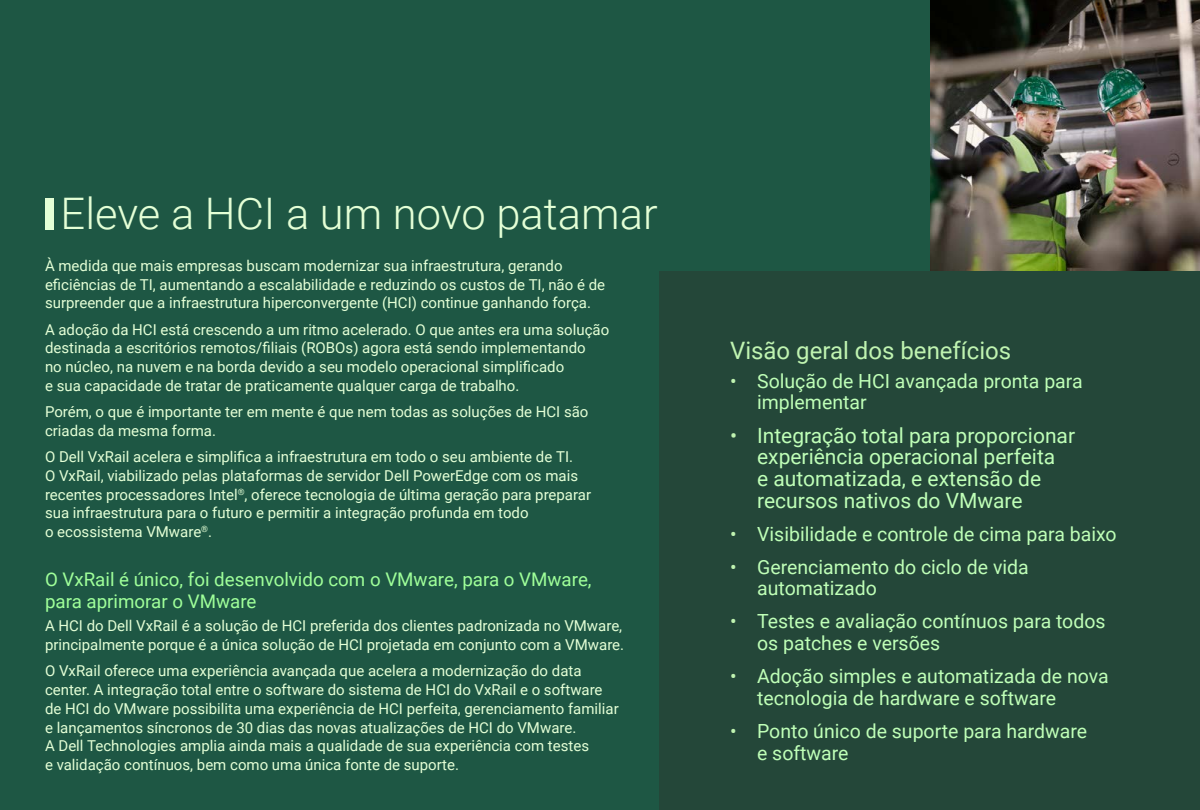
<style>
.page{position:relative;width:1200px;height:810px;background:#1e5744}
.page>*{position:absolute;margin:0;border:0;box-sizing:border-box;transform-origin:0 0}
.t1{font:300 43.5px "Roboto";color:#e4ffd6}
.t2{font:24px "Roboto";color:#c0f4b1}
.t3{font:21px/21.8px "Roboto";color:#bfffb7}
.t4{font:19.5px/21.8px "Roboto";color:#bfffb7}
.t5{font:18.75px/22.5px "Roboto";color:#9fff99}
.t6{font:16.5px "Roboto";color:#fff}
.t7{font:15px/18.8px "Roboto";color:#e4ffd6}
.s1{color:#c0f4b1}
</style>
<div class="page">
<img style="left:930px;top:0;width:270px;height:271px">
<div style="left:659px;top:271px;width:541px;height:539px;background:#244739"></div>
<div style="left:45px;top:198px;width:8px;height:31px;background:#e4ffd6"></div>
<h1 class="t1" style="left:61px;top:183px;width:598px">Eleve a HCI a um novo patamar</h1>
<p class="t7" style="left:45px;top:255px;width:562px">À medida que mais empresas buscam modernizar sua infraestrutura, gerando eficiências de TI, aumentando a escalabilidade e reduzindo os custos de TI, não é de surpreender que a infraestrutura hiperconvergente (HCI) continue ganhando força.</p>
<p class="t7" style="left:45px;top:319px;width:566px">A adoção da HCI está crescendo a um ritmo acelerado. O que antes era uma solução destinada a escritórios remotos/filiais (ROBOs) agora está sendo implementando<br>no núcleo, na nuvem e na borda devido a seu modelo operacional simplificado<br>e sua capacidade de tratar de praticamente qualquer carga de trabalho.</p>
<p class="t7" style="left:45px;top:402px;width:545px">Porém, o que é importante ter em mente é que nem todas as soluções de HCI são criadas da mesma forma.</p>
<p class="t7" style="left:45px;top:447px;width:548px">O Dell VxRail acelera e simplifica a infraestrutura em todo o seu ambiente de TI.<br>O VxRail, viabilizado pelas plataformas de servidor Dell PowerEdge com os mais recentes processadores Intel<sup>®</sup>, oferece tecnologia de última geração para preparar sua infraestrutura para o futuro e permitir a integração profunda em todo<br>o ecossistema VMware<sup>®</sup>.</p>
<p class="t5" style="left:45px;top:567px;width:548px">O VxRail é único, foi desenvolvido com o VMware, para o VMware, para aprimorar o VMware</p>
<p class="t7" style="left:45px;top:616px;width:581px">A HCI do Dell VxRail é a solução de HCI preferida dos clientes padronizada no VMware, principalmente porque é a única solução de HCI projetada em conjunto com a VMware.</p>
<p class="t7" style="left:45px;top:661px;width:575px">O VxRail oferece uma experiência avançada que acelera a modernização do data center. A integração total entre o software do sistema de HCI do VxRail e o software de HCI do VMware possibilita uma experiência de HCI perfeita, gerenciamento familiar e lançamentos síncronos de 30 dias das novas atualizações de HCI do VMware.<br>A Dell Technologies amplia ainda mais a qualidade de sua experiência com testes<br>e validação contínuos, bem como uma única fonte de suporte.</p>
<p class="t6" style="left:45px;top:742px;width:48px">eBook</p>
<h2 class="t2" style="left:730px;top:333px;width:283px">Visão geral dos benefícios</h2>
<h3 class="t4" style="left:757px;top:369px;width:327px;text-indent:-27px"><span class="s1">•</span> Solução de HCI avançada pronta para implementar</h3>
<h3 class="t3" style="left:757px;top:423px;width:320px;text-indent:-27px"><span class="s1">•</span> Integração total para proporcionar experiência operacional perfeita<br>e automatizada, e extensão de recursos nativos do VMware</h3>
<h3 class="t4" style="left:730px;top:522px;width:388px"><span class="s1">•</span> Visibilidade e controle de cima para baixo</h3>
<h3 class="t4" style="left:757px;top:555px;width:273px;text-indent:-27px"><span class="s1">•</span> Gerenciamento do ciclo de vida automatizado</h3>
<h3 class="t4" style="left:757px;top:610px;width:350px;text-indent:-27px"><span class="s1">•</span> Testes e avaliação contínuos para todos os patches e versões</h3>
<h3 class="t4" style="left:757px;top:665px;width:353px;text-indent:-27px"><span class="s1">•</span> Adoção simples e automatizada de nova tecnologia de hardware e software</h3>
<h3 class="t4" style="left:757px;top:719px;width:332px;text-indent:-27px"><span class="s1">•</span> Ponto único de suporte para hardware e software</h3>
</div>
